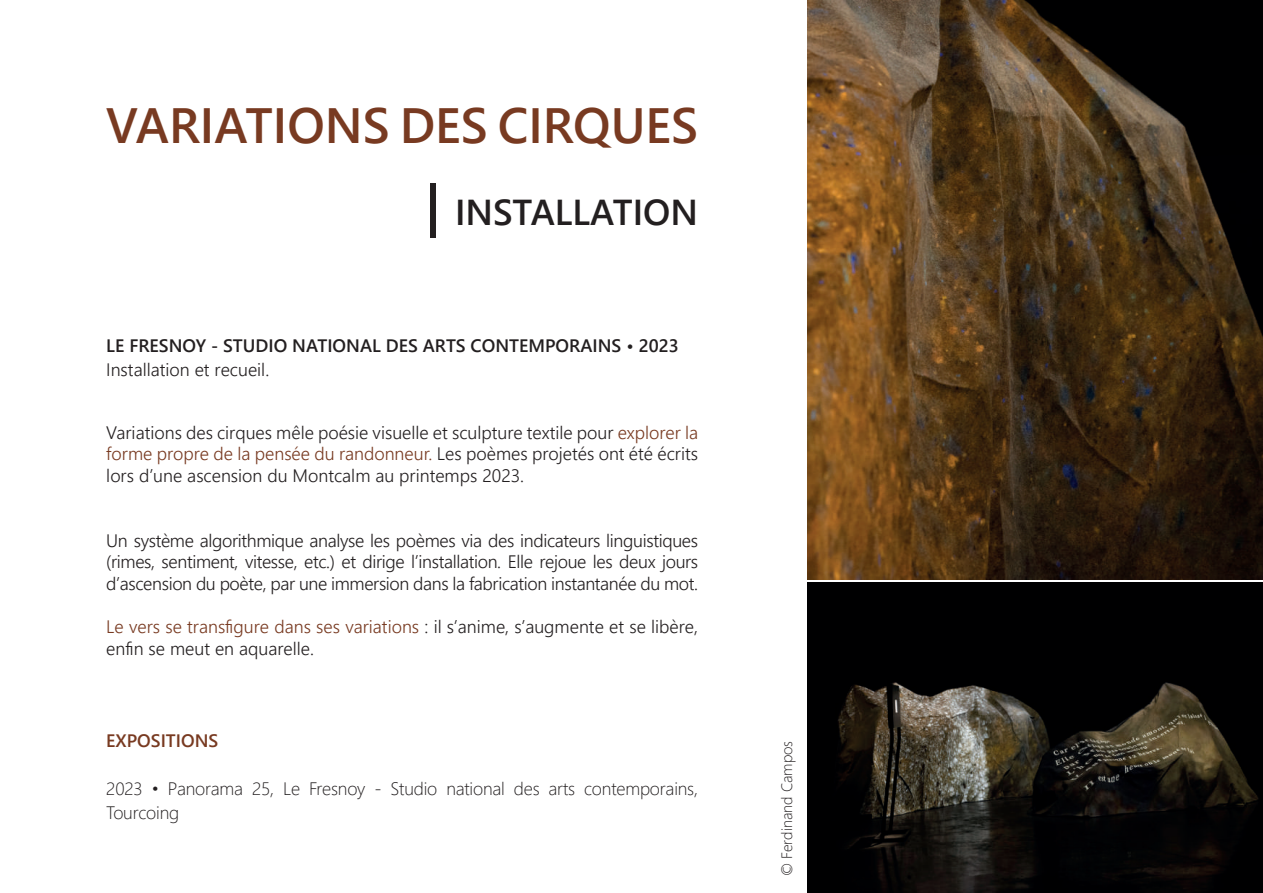
<style>
.page{position:relative;width:1263px;height:893px;background:#fff}
.page>*{position:absolute;margin:0;border:0;box-sizing:border-box;transform-origin:0 0}
.t1{font:700 49.5px "Yu Gothic UI";color:#783a21}
.t2{font:700 36px "Yu Gothic UI";color:#231f20}
.t3{font:300 18px/21.6px "Yu Gothic UI";color:#231f20;text-align:justify}
.t4{font:300 18px/24px "Yu Gothic UI";letter-spacing:-.01em;color:#231f20}
.t5{font:600 18px "Yu Gothic UI";color:#231f20}
.t6{font:600 18px "Yu Gothic UI";color:#783a21}
.t7{font:300 15px "Yu Gothic UI";color:#231f20}
.s1{font-size:54px}
.s2{color:#783a21}
</style>
<div class="page">
<img style="left:808px;top:0;width:455px;height:580px">
<img style="left:808px;top:582px;width:455px;height:311px">
<h1 class="t1" style="left:106px;top:97px;width:593px">VARIATIONS DES CIRQUES</h1>
<h2 class="t2" style="left:425px;top:191px;width:274px"><span class="s1">|</span> INSTALLATION</h2>
<p class="t5" style="left:106px;top:336px;width:574px">LE FRESNOY - STUDIO NATIONAL DES ARTS CONTEMPORAINS • 2023</p>
<p class="t3" style="left:106px;top:357px;width:164px">Installation et recueil.</p>
<p class="t3" style="left:106px;top:419px;width:593px">Variations des cirques mêle poésie visuelle et sculpture textile pour <span class="s2">explorer la forme propre de la pensée du randonneur.</span> Les poèmes projetés ont été écrits lors d’une ascension du Montcalm au printemps 2023.</p>
<p class="t3" style="left:106px;top:527px;width:593px">Un système algorithmique analyse les poèmes via des indicateurs linguistiques (rimes, sentiment, vitesse, etc.) et dirige l’installation. Elle rejoue les deux jours d’ascension du poète, par une immersion dans la fabrication instantanée du mot.</p>
<p class="t3" style="left:106px;top:613px;width:593px"><span class="s2">Le vers se transfigure dans ses variations</span> : il s’anime, s’augmente et se libère, enfin se meut en aquarelle.</p>
<p class="t6" style="left:106px;top:730px;width:114px">EXPOSITIONS</p>
<p class="t4" style="left:106px;top:774px;width:593px">2023 • Panorama 25, Le Fresnoy - Studio national des arts contemporains,<br>Tourcoing</p>
<p class="t7" style="left:772px;top:876px;width:137px;rotate:-90deg">© Ferdinand Campos</p>
</div>
